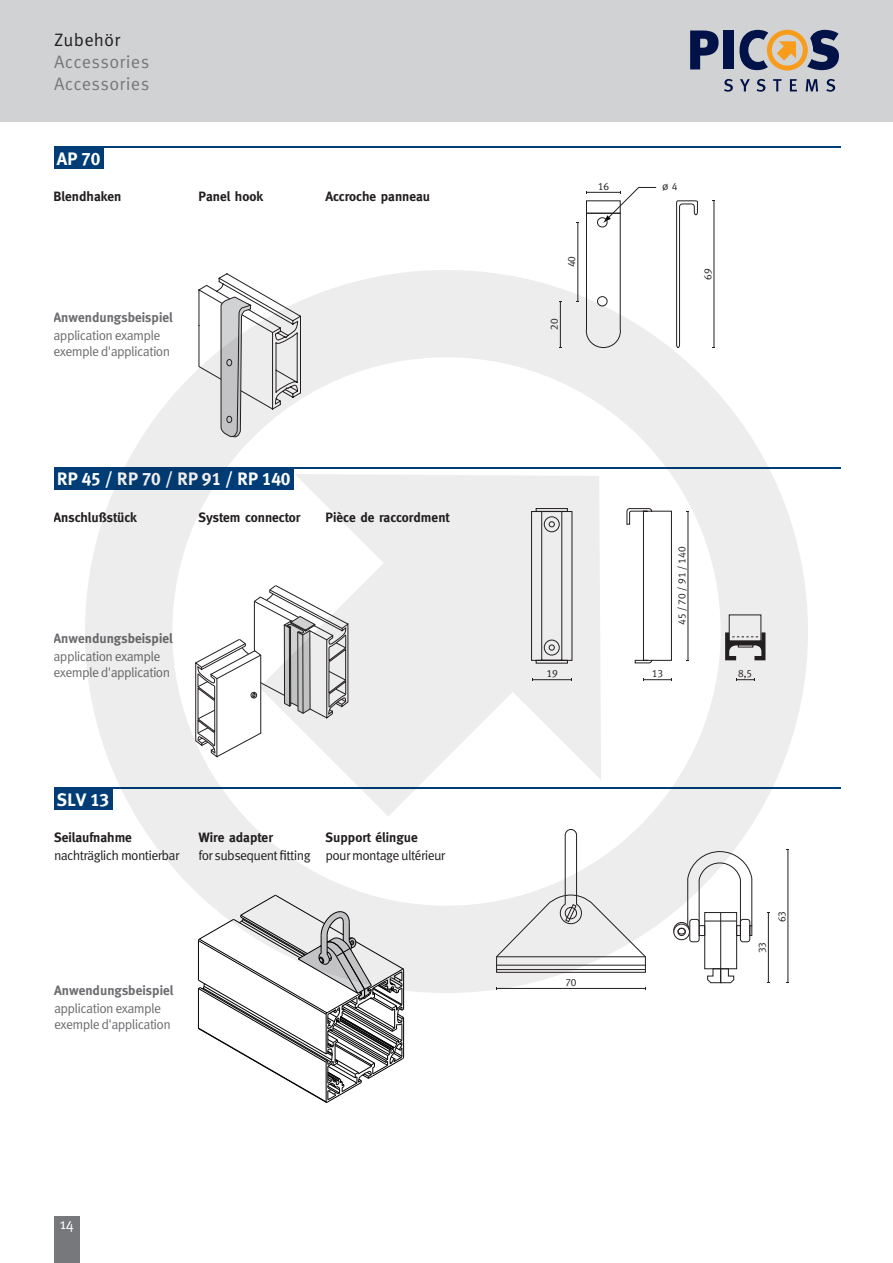
<style>
.page{position:relative;width:893px;height:1263px;background:#fff}
.page>*{position:absolute;margin:0;border:0;box-sizing:border-box;transform-origin:0 0}
.t1{font:18px "Meta Plus Bold Caps";letter-spacing:-.01em;color:#fff}
.t2{font:18px/21.6px "Meta Pro";letter-spacing:.015em;color:#76787b}
.t3{font:18px "Meta Pro";letter-spacing:.015em;color:#231f20}
.t4{font:15px "Meta";color:#fff}
.t5{font:700 13.5px "Meta";color:#231f20}
.t6{font:13.5px/16.2px "Meta Pro";letter-spacing:-.05em;color:#6c6d70}
.t7{font:13.5px "Meta Pro";letter-spacing:-.05em;color:#231f20}
.t8{font:700 13.5px "Meta";color:#6c6d70}
.t9{font:10.5px "Meta Caps";color:#231f20}
</style>
<div class="page">
<div style="left:54px;top:1216px;width:26px;height:47px;background:#76787b"></div>
<div style="left:0;top:0;width:893px;height:121px;background:#d1d2d4"></div>
<svg style="left:690px;top:31px;width:29px;height:38px"></svg>
<div style="left:723px;top:31px;width:10px;height:38px;background:#001247"></div>
<svg style="left:724px;top:79px;width:9px;height:13px"></svg>
<svg style="left:740px;top:79px;width:10px;height:12px"></svg>
<svg style="left:757px;top:79px;width:8px;height:13px"></svg>
<svg style="left:773px;top:79px;width:9px;height:12px"></svg>
<svg style="left:790px;top:79px;width:7px;height:12px"></svg>
<svg style="left:806px;top:79px;width:12px;height:12px"></svg>
<svg style="left:826px;top:79px;width:9px;height:13px"></svg>
<svg style="left:739px;top:30px;width:100px;height:41px"></svg>
<hr style="left:54px;top:147px;width:787px;height:1px;background:#003d76">
<div style="left:54px;top:147px;width:49px;height:22px;background:#003d76"></div>
<svg style="left:676px;top:200px;width:22px;height:70px"></svg>
<svg style="left:586px;top:187px;width:71px;height:83px"></svg>
<hr style="left:578px;top:222px;width:1px;height:79px;background:#231f20">
<hr style="left:714px;top:201px;width:1px;height:146px;background:#231f20">
<hr style="left:54px;top:467px;width:787px;height:1px;background:#003d76">
<div style="left:54px;top:468px;width:239px;height:21px;background:#003d76"></div>
<hr style="left:54px;top:787px;width:787px;height:2px;background:#003d76">
<div style="left:54px;top:788px;width:58px;height:22px;background:#003d76"></div>
<svg style="left:198px;top:993px;width:206px;height:110px"></svg>
<svg style="left:85px;top:270px;width:723px;height:723px"></svg>
<svg style="left:259px;top:474px;width:342px;height:342px;fill:#ededed"></svg>
<h1 class="t3" style="left:54px;top:29px;width:68px">Zubehör</h1>
<h1 class="t2" style="left:54px;top:51px;width:97px">Accessories<br>Accessories</h1>
<h1 class="t1" style="left:57px;top:148px;width:45px">AP 70</h1>
<p class="t5" style="left:54px;top:189px;width:69px">Blendhaken</p>
<p class="t5" style="left:198px;top:189px;width:66px">Panel hook</p>
<p class="t5" style="left:325px;top:189px;width:106px">Accroche panneau</p>
<p class="t8" style="left:54px;top:310px;width:121px">Anwendungsbeispiel</p>
<p class="t6" style="left:54px;top:328px;width:118px">application example exemple d'application</p>
<h1 class="t1" style="left:57px;top:469px;width:235px">RP 45 / RP 70 / RP 91 / RP 140</h1>
<p class="t5" style="left:54px;top:509px;width:85px">Anschlußstück</p>
<p class="t5" style="left:198px;top:509px;width:104px">System connector</p>
<p class="t5" style="left:325px;top:509px;width:126px">Pièce de raccordment</p>
<p class="t8" style="left:54px;top:630px;width:121px">Anwendungsbeispiel</p>
<p class="t6" style="left:54px;top:648px;width:118px">application example exemple d'application</p>
<h1 class="t1" style="left:57px;top:789px;width:54px">SLV 13</h1>
<p class="t5" style="left:54px;top:829px;width:80px">Seilaufnahme</p>
<p class="t7" style="left:54px;top:847px;width:127px">nachträglich montierbar</p>
<p class="t5" style="left:198px;top:829px;width:76px">Wire adapter</p>
<p class="t7" style="left:198px;top:847px;width:114px">for subsequent fitting</p>
<p class="t5" style="left:325px;top:829px;width:94px">Support élingue</p>
<p class="t7" style="left:325px;top:847px;width:121px">pour montage ultérieur</p>
<p class="t8" style="left:54px;top:982px;width:121px">Anwendungsbeispiel</p>
<p class="t6" style="left:54px;top:1000px;width:118px">application example exemple d'application</p>
<p class="t4" style="left:60px;top:1215px;width:16px">14</p>
<p class="t9" style="left:598px;top:180px;width:13px">16</p>
<p class="t9" style="left:662px;top:180px;width:17px">ø 4</p>
<p class="t9" style="left:566px;top:267px;width:13px;rotate:-90deg">40</p>
<p class="t9" style="left:548px;top:330px;width:13px;rotate:-90deg">20</p>
<p class="t9" style="left:702px;top:280px;width:13px;rotate:-90deg">69</p>
<p class="t9" style="left:676px;top:625px;width:80px;rotate:-90deg">45 / 70 / 91 / 140</p>
<p class="t9" style="left:546px;top:667px;width:13px">19</p>
<p class="t9" style="left:652px;top:667px;width:13px">13</p>
<p class="t9" style="left:738px;top:667px;width:16px">8,5</p>
<p class="t9" style="left:565px;top:976px;width:13px">70</p>
<p class="t9" style="left:756px;top:953px;width:13px;rotate:-90deg">33</p>
<p class="t9" style="left:776px;top:922px;width:13px;rotate:-90deg">63</p>
</div>
